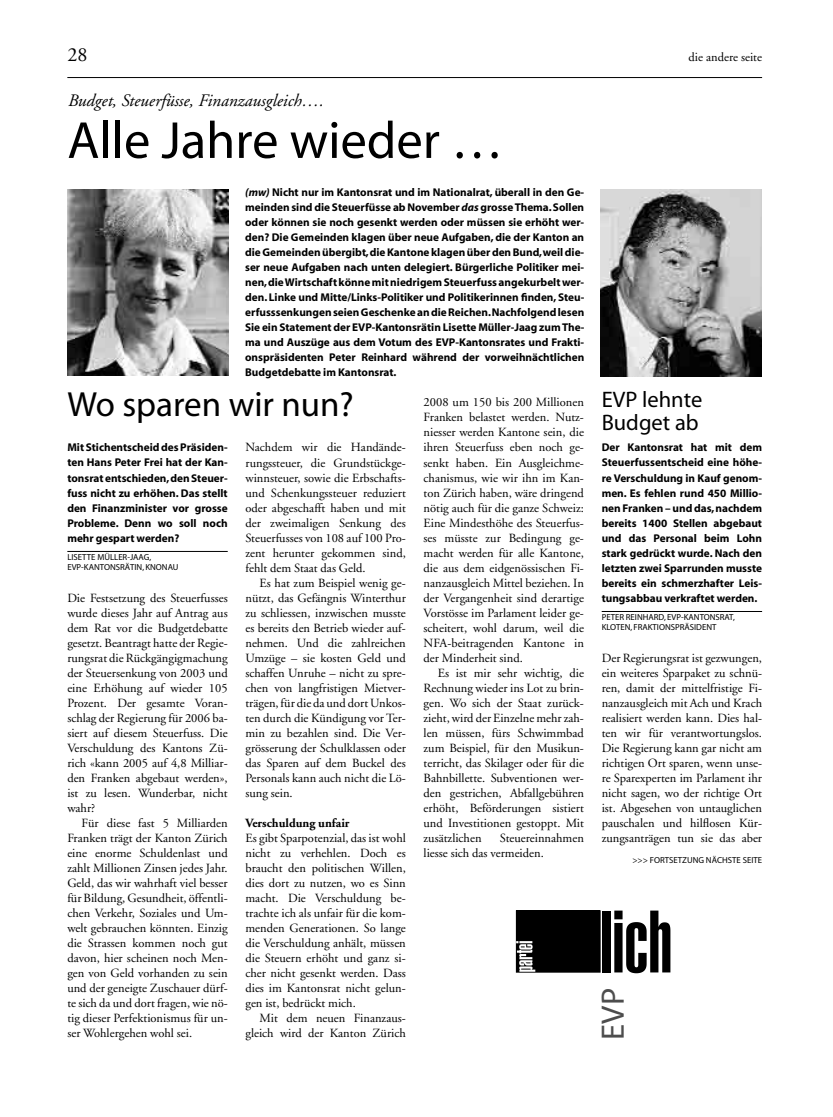
<style>
.page{position:relative;width:833px;height:1117px;background:#fff}
.page>*{position:absolute;margin:0;border:0;box-sizing:border-box;transform-origin:0 0}
.t1{font:52.5px "Myriad";color:#000}
.t2{font:35px "Myriad";color:#000}
.t3{font:32.5px "Myriad";color:#4d4d4d}
.t4{font:22.5px/22.5px "Myriad";color:#000}
.t5{font:20px "Adobe Garamond";color:#000}
.t6{font:italic 17.5px "Adobe Garamond";color:#000}
.t7{font:12.5px/15px "Adobe Garamond";color:#000;text-align:justify}
.t8{font:700 12.5px "Adobe Garamond";color:#000}
.t9{font:700 11.25px/15px "Myriad";color:#000;text-align:justify}
.t10{font:8.75px/10px "Myriad";color:#000}
.s1{font-style:italic}
</style>
<div class="page">
<hr style="left:67px;top:77px;width:695px;height:1px;background:#000">
<hr style="left:67px;top:551px;width:161px;height:1px;background:#000">
<hr style="left:601px;top:611px;width:161px;height:1px;background:#000">
<div style="left:516px;top:910px;width:84px;height:61px;background:#000"></div>
<svg style="left:516px;top:941px;width:19px;height:30px"></svg>
<div style="left:602px;top:910px;width:8px;height:62px;background:#000"></div>
<svg style="left:614px;top:910px;width:56px;height:63px"></svg>
<img style="left:67px;top:189px;width:161px;height:187px">
<img style="left:601px;top:189px;width:160px;height:187px">
<h3 class="t5" style="left:67px;top:47px;width:21px">28</h3>
<p class="t7" style="left:688px;top:51px;width:75px">die andere seite</p>
<h3 class="t6" style="left:67px;top:94px;width:257px">Budget, Steuerfüsse, Finanzausgleich….</h3>
<h1 class="t1" style="left:67px;top:121px;width:437px">Alle Jahre wieder …</h1>
<p class="t9" style="left:245px;top:186px;width:341px"><span class="s1">(mw)</span> Nicht nur im Kantonsrat und im Nationalrat, überall in den Ge&shy;meinden sind die Steuerfüsse ab November <span class="s1">das</span> grosse Thema.Sollen oder können sie noch gesenkt werden oder müssen sie erhöht wer&shy;den? Die Gemeinden klagen über neue Aufgaben, die der Kanton an die Gemeinden übergibt,die Kantone klagen über den Bund,weil die&shy;ser neue Aufgaben nach unten delegiert. Bürgerliche Politiker mei&shy;nen,die Wirtschaft könne mit niedrigem Steuerfuss angekurbelt wer&shy;den. Linke und Mitte/Links-Politiker und Politikerinnen finden, Steu&shy;erfusssenkungen seien Geschenke an die Reichen.Nachfolgend lesen Sie ein Statement der EVP-Kantonsrätin Lisette Müller-Jaag zum The&shy;ma und Auszüge aus dem Votum des EVP-Kantonsrates und Frakti&shy;onspräsidenten Peter Reinhard während der vorweihnächtlichen Budgetdebatte im Kantonsrat.</p>
<h2 class="t2" style="left:67px;top:391px;width:288px">Wo sparen wir nun?</h2>
<p class="t7" style="left:423px;top:396px;width:162px">2008 um 150 bis 200 Millionen Franken belastet werden. Nutz&shy;niesser werden Kantone sein, die ihren Steuerfuss eben noch ge&shy;senkt haben. Ein Ausgleichme&shy;chanismus, wie wir ihn im Kan&shy;ton Zürich haben, wäre dringend nötig auch für die ganze Schweiz:<br>Eine Mindesthöhe des Steuerfus&shy;ses müsste zur Bedingung ge&shy;macht werden für alle Kantone, die aus dem eidgenössischen Fi&shy;nanzausgleich Mittel beziehen. In der Vergangenheit sind derartige Vorstösse im Parlament leider ge&shy;scheitert, wohl darum, weil die NFA-beitragenden Kantone in der Minderheit sind.</p>
<p class="t7" style="left:423px;top:666px;width:162px;text-indent:14px">Es ist mir sehr wichtig, die Rechnung wieder ins Lot zu brin&shy;gen. Wo sich der Staat zurück&shy;zieht, wird der Einzelne mehr zah&shy;len müssen, fürs Schwimmbad zum Beispiel, für den Musikun&shy;terricht, das Skilager oder für die Bahnbillette. Subventionen wer&shy;den gestrichen, Abfallgebühren erhöht, Beförderungen sistiert und Investitionen gestoppt. Mit zusätzlichen</p>
<p class="t7" style="left:245px;top:441px;width:162px">Nachdem wir die Handände&shy;rungssteuer, die Grundstückge&shy;winnsteuer, sowie die Erbschafts&shy;und Schenkungssteuer reduziert oder abgeschafft haben und mit der zweimaligen Senkung des Steuerfusses von 108 auf 100 Pro&shy;zent herunter gekommen sind, fehlt dem Staat das Geld.</p>
<p class="t7" style="left:245px;top:576px;width:162px;text-indent:14px">Es hat zum Beispiel wenig ge&shy;nützt, das Gefängnis Winterthur zu schliessen, inzwischen musste es bereits den Betrieb wieder auf&shy;nehmen. Und die zahlreichen Umzüge – sie kosten Geld und schaffen Unruhe – nicht zu spre&shy;chen von langfristigen Mietver&shy;trägen, für die da und dort Unkos&shy;ten durch die Kündigung vor Ter&shy;min zu bezahlen sind. Die Ver&shy;grösserung der Schulklassen oder das Sparen auf dem Buckel des Personals kann auch nicht die Lö&shy;sung sein.</p>
<p class="t8" style="left:245px;top:817px;width:106px">Verschuldung unfair</p>
<p class="t7" style="left:245px;top:831px;width:162px">Es gibt Sparpotenzial, das ist wohl nicht zu verhehlen. Doch es braucht den politischen Willen, dies dort zu nutzen, wo es Sinn macht. Die Verschuldung be&shy;trachte ich als unfair für die kom&shy;menden Generationen. So lange die Verschuldung anhält, müssen die Steuern erhöht und ganz si&shy;cher nicht gesenkt werden. Dass dies im Kantonsrat nicht gelun&shy;gen ist, bedrückt mich.</p>
<p class="t7" style="left:245px;top:1011px;width:162px;text-align:right">Mit dem neuen Finanzaus&shy;gleich wird der Kanton Zürich</p>
<p class="t9" style="left:67px;top:441px;width:162px">Mit Stichentscheid des Präsiden&shy;ten Hans Peter Frei hat der Kan&shy;tonsrat entschieden,den Steuer&shy;fuss nicht zu erhöhen. Das stellt den Finanzminister vor grosse Probleme. Denn wo soll noch mehr gespart werden?</p>
<p class="t10" style="left:67px;top:553px;width:113px">LISETTE MÜLLER-JAAG,<br>EVP-KANTONSRÄTIN, KNONAU</p>
<p class="t7" style="left:67px;top:591px;width:162px">Die Festsetzung des Steuerfusses wurde dieses Jahr auf Antrag aus dem Rat vor die Budgetdebatte gesetzt. Beantragt hatte der Regie&shy;rungsrat die Rückgängigmachung der Steuersenkung von 2003 und eine Erhöhung auf wieder 105<br>Prozent. Der gesamte Voran&shy;schlag der Regierung für 2006 ba&shy;siert auf diesem Steuerfuss. Die Verschuldung des Kantons Zü&shy;rich «kann 2005 auf 4,8 Milliar&shy;den Franken abgebaut werden», ist zu lesen. Wunderbar, nicht wahr?</p>
<p class="t7" style="left:67px;top:816px;width:162px;text-indent:14px">Für diese fast 5 Milliarden Franken trägt der Kanton Zürich eine enorme Schuldenlast und zahlt Millionen Zinsen jedes Jahr.<br>Geld, das wir wahrhaft viel besser für Bildung, Gesundheit, öffentli&shy;chen Verkehr, Soziales und Um&shy;welt gebrauchen könnten. Einzig die Strassen kommen noch gut davon, hier scheinen noch Men&shy;gen von Geld vorhanden zu sein und der geneigte Zuschauer dürf&shy;te sich da und dort fragen, wie nö&shy;tig dieser Perfektionismus für un&shy;ser Wohlergehen wohl sei.</p>
<p class="t7" style="left:423px;top:831px;width:162px;text-indent:76px">Steuereinnahmen liesse sich das vermeiden.</p>
<h3 class="t4" style="left:601px;top:390px;width:102px">EVP lehnte<br>Budget ab</h3>
<p class="t9" style="left:601px;top:441px;width:162px">Der Kantonsrat hat mit dem Steuerfussentscheid eine höhe&shy;re Verschuldung in Kauf genom&shy;men. Es fehlen rund 450 Millio&shy;nen Franken – und das,nachdem bereits 1400 Stellen abgebaut und das Personal beim Lohn stark gedrückt wurde. Nach den letzten zwei Sparrunden musste bereits ein schmerzhafter Leis&shy;tungsabbau verkraftet werden.</p>
<p class="t10" style="left:601px;top:613px;width:135px">PETER REINHARD, EVP-KANTONSRAT,<br>KLOTEN, FRAKTIONSPRÄSIDENT</p>
<p class="t7" style="left:601px;top:651px;width:162px">Der Regierungsrat ist gezwungen, ein weiteres Sparpaket zu schnü&shy;ren, damit der mittelfristige Fi&shy;nanzausgleich mit Ach und Krach realisiert werden kann. Dies hal&shy;ten wir für verantwortungslos.<br>Die Regierung kann gar nicht am richtigen Ort sparen, wenn unse&shy;re Sparexperten im Parlament ihr nicht sagen, wo der richtige Ort ist. Abgesehen von untauglichen pauschalen und hilflosen Kür&shy;zungsanträgen tun sie das aber</p>
<p class="t10" style="left:632px;top:855px;width:131px">&gt;&gt;&gt; FORTSETZUNG NÄCHSTE SEITE</p>
<h3 class="t3" style="left:601px;top:1039px;width:53px;rotate:-90deg">EVP</h3>
</div>
